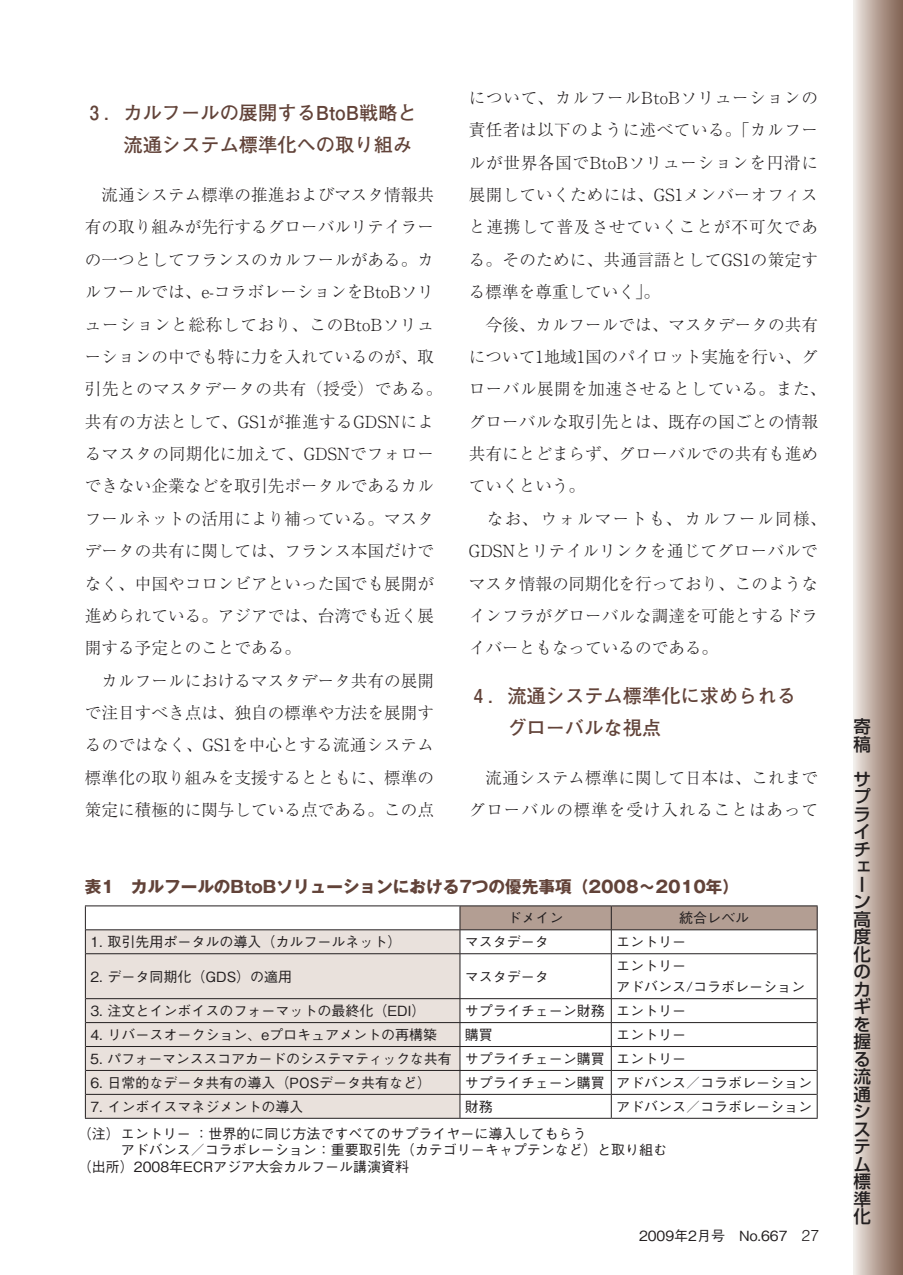
<style>
.page{position:relative;width:903px;height:1275px;background:#fff}
.page>*{position:absolute;margin:0;border:0;box-sizing:border-box;transform-origin:0 0}
.寄稿タテ-タイトル大{font:700 19.25px/32.4px "Futo Go B101 Pr 5";color:#624339;text-align:right}
.t1{font:500 17.5px/17.5px "Shin Go Pr 5";color:#231f20}
.寄稿タテ-本文{font:300 16.62px/32.4px "Ryumin Pr 5";color:#231f20}
.寄稿タテ-本文-2{font:700 16.62px "Gothic MB101 Pr 5";color:#624339}
.寄稿タテ-本文-3{font:300 16.62px/32.4px "Ryumin Pr 5";letter-spacing:.055em;color:#231f20}
.寄稿ヨコ-表組{font:500 14px "Gothic BBB Pr 5";color:#231f20}
.寄稿タテ-本文-4{font:500 14px "Gothic BBB Pr 5";color:#231f20}
.s1{font-family:"Helvetica";font-weight:300;font-size:15.75px}
</style>
<div class="page">
<div style="left:853px;top:0;width:50px;height:1275px;background:linear-gradient(to right,#efe7e2,#7f5f4f)"></div>
<div style="left:86px;top:930px;width:374px;height:188px;background:#e9e1dc"></div>
<hr style="left:86px;top:929px;width:374px;height:1px;background:#231f20">
<hr style="left:86px;top:953px;width:374px;height:1px;background:#231f20">
<hr style="left:460px;top:954px;width:1px;height:44px;background:#231f20">
<hr style="left:611px;top:954px;width:1px;height:44px;background:#231f20">
<hr style="left:86px;top:998px;width:374px;height:1px;background:#231f20">
<hr style="left:460px;top:998px;width:151px;height:1px;background:#231f20">
<hr style="left:611px;top:998px;width:206px;height:1px;background:#231f20">
<hr style="left:86px;top:1022px;width:374px;height:1px;background:#231f20">
<hr style="left:460px;top:1022px;width:151px;height:1px;background:#231f20">
<hr style="left:611px;top:1022px;width:206px;height:1px;background:#231f20">
<hr style="left:86px;top:1046px;width:374px;height:1px;background:#231f20">
<hr style="left:460px;top:1046px;width:151px;height:1px;background:#231f20">
<hr style="left:611px;top:1046px;width:206px;height:1px;background:#231f20">
<hr style="left:86px;top:1070px;width:374px;height:1px;background:#231f20">
<hr style="left:460px;top:1070px;width:151px;height:1px;background:#231f20">
<hr style="left:611px;top:1070px;width:206px;height:1px;background:#231f20">
<hr style="left:86px;top:1094px;width:374px;height:1px;background:#231f20">
<hr style="left:460px;top:1094px;width:151px;height:1px;background:#231f20">
<svg style="left:460px;top:999px;width:1px;height:119px"></svg>
<hr style="left:611px;top:1094px;width:206px;height:1px;background:#231f20">
<svg style="left:611px;top:999px;width:1px;height:119px"></svg>
<hr style="left:85px;top:905px;width:375px;height:1px;background:#231f20">
<hr style="left:460px;top:905px;width:151px;height:1px;background:#231f20">
<hr style="left:611px;top:905px;width:206px;height:1px;background:#231f20">
<svg style="left:85px;top:906px;width:1px;height:48px"></svg>
<svg style="left:460px;top:906px;width:358px;height:48px"></svg>
<hr style="left:85px;top:954px;width:1px;height:45px;background:#231f20">
<hr style="left:817px;top:954px;width:1px;height:45px;background:#231f20">
<svg style="left:85px;top:999px;width:1px;height:119px"></svg>
<svg style="left:817px;top:999px;width:1px;height:119px"></svg>
<hr style="left:85px;top:1118px;width:375px;height:1px;background:#231f20">
<hr style="left:460px;top:1118px;width:151px;height:1px;background:#231f20">
<hr style="left:611px;top:1118px;width:206px;height:1px;background:#231f20">
<p class="寄稿タテ-タイトル大" style="left:85px;top:95px;width:333px">₃．カルフールの展開するBtoB戦略と流通システム標準化への取り組み</p>
<p class="寄稿タテ-本文" style="left:85px;top:177px;width:359px">　流通システム標準の推進およびマスタ情報共有の取り組みが先行するグローバルリテイラーの一つとしてフランスのカルフールがある。カルフールでは、e-コラボレーションをBtoBソリューションと総称しており、このBtoBソリューションの中でも特に力を入れているのが、取引先とのマスタデータの共有（授受）である。共有の方法として、GS1が推進するGDSNによるマスタの同期化に加えて、GDSNでフォローできない企業などを取引先ポータルであるカルフールネットの活用により補っている。マスタデータの共有に関しては、フランス本国だけでなく、中国やコロンビアといった国でも展開が進められている。アジアでは、台湾でも近く展開する予定とのことである。</p>
<p class="寄稿タテ-本文" style="left:85px;top:663px;width:351px;text-align:justify">　カルフールにおけるマスタデータ共有の展開で注目すべき点は、独自の標準や方法を展開するのではなく、GS1を中心とする流通システム標準化の取り組みを支援するとともに、標準の策定に積極的に関与している点である。この点</p>
<p class="寄稿タテ-本文" style="left:469px;top:80px;width:351px;text-align:justify">について、カルフールBtoBソリューションの責任者は以下のように述べている。「カルフールが世界各国でBtoBソリューションを円滑に展開していくためには、GS1メンバーオフィスと連携して普及させていくことが不可欠である。そのために、共通言語としてGS1の策定する標準を尊重していく」。</p>
<p class="寄稿タテ-本文" style="left:469px;top:307px;width:359px">　今後、カルフールでは、マスタデータの共有について1地域1国のパイロット実施を行い、グローバル展開を加速させるとしている。また、グローバルな取引先とは、既存の国ごとの情報共有にとどまらず、グローバルでの共有も進めていくという。</p>
<p class="寄稿タテ-本文" style="left:469px;top:501px;width:359px">　なお、ウォルマートも、カルフール同様、<br>GDSNとリテイルリンクを通じてグローバルでマスタ情報の同期化を行っており、このようなインフラがグローバルな調達を可能とするドライバーともなっているのである。</p>
<p class="寄稿タテ-タイトル大" style="left:507px;top:678px;width:290px;text-align:left;text-indent:-38px">₄．流通システム標準化に求められるグローバルな視点</p>
<p class="寄稿タテ-本文-3" style="left:469px;top:760px;width:351px">　流通システム標準に関して日本は、これまでグローバルの標準を受け入れることはあって</p>
<p class="寄稿タテ-本文-2" style="left:85px;top:873px;width:656px">表1　カルフールのBtoBソリューションにおける7つの優先事項（2008〜2010年）</p>
<p class="寄稿ヨコ-表組" style="left:508px;top:907px;width:57px">ドメイン</p>
<p class="寄稿ヨコ-表組" style="left:679px;top:907px;width:71px">統合レベル</p>
<p class="寄稿ヨコ-表組" style="left:90px;top:931px;width:313px">1. 取引先用ポータルの導入（カルフールネット）</p>
<p class="寄稿ヨコ-表組" style="left:465px;top:931px;width:85px">マスタデータ</p>
<p class="寄稿ヨコ-表組" style="left:616px;top:931px;width:71px">エントリー</p>
<p class="寄稿ヨコ-表組" style="left:90px;top:965px;width:203px">2. データ同期化（GDS）の適用</p>
<p class="寄稿ヨコ-表組" style="left:465px;top:965px;width:85px">マスタデータ</p>
<p class="寄稿ヨコ-表組" style="left:616px;top:954px;width:71px">エントリー</p>
<p class="寄稿ヨコ-表組" style="left:616px;top:975px;width:190px">アドバンス/コラボレーション</p>
<p class="寄稿ヨコ-表組" style="left:90px;top:999px;width:336px">3. 注文とインボイスのフォーマットの最終化（EDI）</p>
<p class="寄稿ヨコ-表組" style="left:465px;top:999px;width:141px">サプライチェーン財務</p>
<p class="寄稿ヨコ-表組" style="left:616px;top:999px;width:71px">エントリー</p>
<p class="寄稿ヨコ-表組" style="left:90px;top:1023px;width:348px">4. リバースオークション、eプロキュアメントの再構築</p>
<p class="寄稿ヨコ-表組" style="left:465px;top:1023px;width:29px">購買</p>
<p class="寄稿ヨコ-表組" style="left:616px;top:1023px;width:71px">エントリー</p>
<p class="寄稿ヨコ-表組" style="left:90px;top:1047px;width:363px">5. パフォーマンススコアカードのシステマティックな共有</p>
<p class="寄稿ヨコ-表組" style="left:465px;top:1047px;width:141px">サプライチェーン購買</p>
<p class="寄稿ヨコ-表組" style="left:616px;top:1047px;width:71px">エントリー</p>
<p class="寄稿ヨコ-表組" style="left:90px;top:1071px;width:342px">6. 日常的なデータ共有の導入（POSデータ共有など）</p>
<p class="寄稿ヨコ-表組" style="left:465px;top:1071px;width:141px">サプライチェーン購買</p>
<p class="寄稿ヨコ-表組" style="left:616px;top:1071px;width:197px">アドバンス／コラボレーション</p>
<p class="寄稿ヨコ-表組" style="left:90px;top:1095px;width:215px">7. インボイスマネジメントの導入</p>
<p class="寄稿ヨコ-表組" style="left:465px;top:1095px;width:29px">財務</p>
<p class="寄稿ヨコ-表組" style="left:616px;top:1095px;width:197px">アドバンス／コラボレーション</p>
<p class="寄稿タテ-本文-4" style="left:78px;top:1122px;width:510px">（注）エントリー：世界的に同じ方法ですべてのサプライヤーに導入してもらう</p>
<p class="寄稿タテ-本文-4" style="left:121px;top:1139px;width:547px">アドバンス／コラボレーション：重要取引先（カテゴリーキャプテンなど）と取り組む</p>
<p class="寄稿タテ-本文-4" style="left:78px;top:1155px;width:333px">（出所）2008年ECRアジア大会カルフール講演資料</p>
<p class="寄稿タテ-本文-4" style="left:639px;top:1224px;width:182px">2009年2月号　No.667　<span class="s1">27</span></p>
<p class="t1" style="left:853px;top:716px;width:18px">寄稿</p>
<p class="t1" style="left:853px;top:769px;width:19px">サプライチェーン高度化のカギを握る流通システム標準化</p>
</div>
